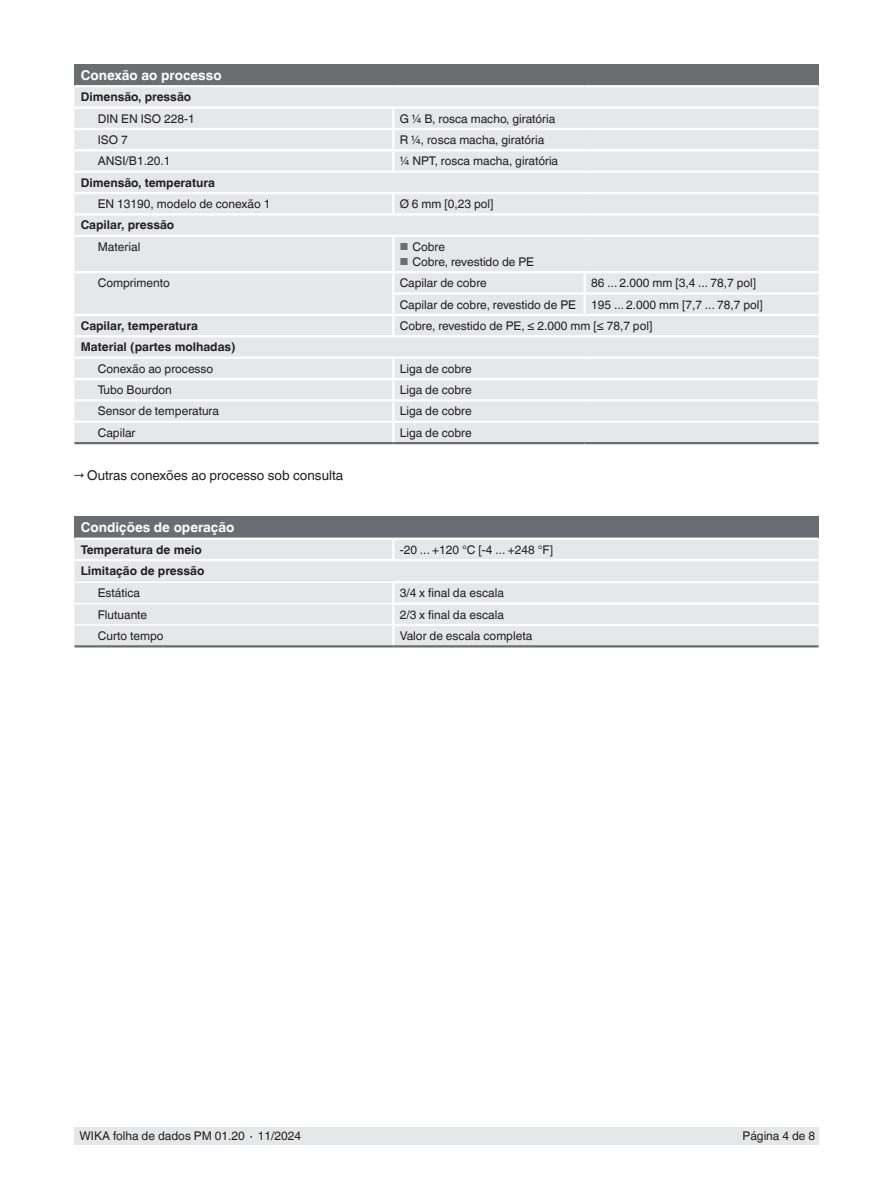
<style>
.page{position:relative;width:893px;height:1188px;background:#fff}
.page>*{position:absolute;margin:0;border:0;box-sizing:border-box;transform-origin:0 0}
.t1{font:700 13.5px "Helvetica World";color:#fff}
.t2{font:13.5px "Helvetica World";color:#231f20}
.t3{font:12px "Helvetica World";color:#231f20}
.t4{font:700 12px "Helvetica World";color:#231f20}
.s1{font-size:10.2px;color:#6c6d70}
</style>
<div class="page">
<div style="left:74px;top:1127px;width:745px;height:18px;background:#e6e7e9"></div>
<div style="left:74px;top:64px;width:745px;height:22px;background:#6c6d70"></div>
<div style="left:74px;top:87px;width:745px;height:355px;background:#e6e7e9"></div>
<hr style="left:74px;top:171px;width:319px;height:2px;background:#fff">
<hr style="left:393px;top:171px;width:192px;height:2px;background:#fff">
<hr style="left:585px;top:171px;width:234px;height:2px;background:#fff">
<hr style="left:74px;top:213px;width:319px;height:3px;background:#fff">
<hr style="left:393px;top:213px;width:192px;height:3px;background:#fff">
<hr style="left:585px;top:213px;width:234px;height:3px;background:#fff">
<hr style="left:393px;top:271px;width:192px;height:2px;background:#fff">
<hr style="left:585px;top:271px;width:234px;height:2px;background:#fff">
<hr style="left:392px;top:292px;width:193px;height:3px;background:#fff">
<hr style="left:585px;top:292px;width:234px;height:3px;background:#fff">
<hr style="left:74px;top:314px;width:319px;height:2px;background:#fff">
<hr style="left:74px;top:335px;width:319px;height:2px;background:#fff">
<hr style="left:393px;top:335px;width:192px;height:2px;background:#fff">
<hr style="left:585px;top:335px;width:234px;height:2px;background:#fff">
<hr style="left:74px;top:442px;width:319px;height:2px;background:#6c6d70">
<hr style="left:393px;top:442px;width:192px;height:2px;background:#6c6d70">
<hr style="left:585px;top:442px;width:234px;height:2px;background:#6c6d70">
<svg style="left:392px;top:109px;width:2px;height:40px"></svg>
<hr style="left:392px;top:151px;width:2px;height:20px;background:#fff">
<svg style="left:392px;top:194px;width:2px;height:19px"></svg>
<hr style="left:74px;top:85px;width:319px;height:2px;background:#fff">
<hr style="left:393px;top:85px;width:192px;height:2px;background:#fff">
<hr style="left:585px;top:85px;width:234px;height:2px;background:#fff">
<hr style="left:74px;top:106px;width:319px;height:3px;background:#fff">
<hr style="left:393px;top:106px;width:192px;height:3px;background:#fff">
<hr style="left:585px;top:106px;width:234px;height:3px;background:#fff">
<hr style="left:74px;top:128px;width:319px;height:2px;background:#fff">
<hr style="left:393px;top:128px;width:192px;height:2px;background:#fff">
<hr style="left:585px;top:128px;width:234px;height:2px;background:#fff">
<hr style="left:74px;top:149px;width:319px;height:2px;background:#fff">
<hr style="left:393px;top:149px;width:192px;height:2px;background:#fff">
<hr style="left:585px;top:149px;width:234px;height:2px;background:#fff">
<hr style="left:74px;top:192px;width:319px;height:2px;background:#fff">
<hr style="left:393px;top:192px;width:192px;height:2px;background:#fff">
<hr style="left:585px;top:192px;width:234px;height:2px;background:#fff">
<hr style="left:74px;top:235px;width:319px;height:2px;background:#fff">
<hr style="left:74px;top:271px;width:319px;height:2px;background:#fff">
<hr style="left:74px;top:399px;width:319px;height:3px;background:#fff">
<hr style="left:74px;top:421px;width:319px;height:2px;background:#fff">
<hr style="left:74px;top:378px;width:319px;height:2px;background:#fff">
<hr style="left:393px;top:378px;width:192px;height:2px;background:#fff">
<hr style="left:585px;top:378px;width:235px;height:2px;background:#fff">
<hr style="left:817px;top:380px;width:3px;height:19px;background:#fff">
<svg style="left:584px;top:273px;width:2px;height:41px"></svg>
<hr style="left:393px;top:314px;width:192px;height:2px;background:#fff">
<hr style="left:585px;top:314px;width:234px;height:2px;background:#fff">
<hr style="left:393px;top:235px;width:192px;height:2px;background:#fff">
<hr style="left:392px;top:237px;width:2px;height:34px;background:#fff">
<hr style="left:585px;top:235px;width:234px;height:2px;background:#fff">
<svg style="left:392px;top:273px;width:2px;height:62px"></svg>
<hr style="left:74px;top:357px;width:319px;height:2px;background:#fff">
<hr style="left:393px;top:357px;width:192px;height:2px;background:#fff">
<hr style="left:585px;top:357px;width:234px;height:2px;background:#fff">
<hr style="left:393px;top:399px;width:192px;height:3px;background:#fff">
<hr style="left:585px;top:399px;width:235px;height:3px;background:#fff">
<hr style="left:393px;top:421px;width:192px;height:2px;background:#fff">
<svg style="left:392px;top:359px;width:2px;height:83px"></svg>
<hr style="left:585px;top:421px;width:234px;height:2px;background:#fff">
<div style="left:74px;top:516px;width:745px;height:23px;background:#6c6d70"></div>
<div style="left:74px;top:540px;width:745px;height:105px;background:#e6e7e9"></div>
<hr style="left:74px;top:538px;width:319px;height:2px;background:#fff">
<hr style="left:393px;top:538px;width:426px;height:2px;background:#fff">
<svg style="left:392px;top:540px;width:2px;height:19px"></svg>
<hr style="left:392px;top:583px;width:2px;height:20px;background:#fff">
<hr style="left:392px;top:603px;width:427px;height:2px;background:#fff">
<hr style="left:392px;top:624px;width:427px;height:2px;background:#fff">
<svg style="left:392px;top:605px;width:2px;height:40px"></svg>
<hr style="left:74px;top:559px;width:319px;height:2px;background:#fff">
<hr style="left:393px;top:559px;width:426px;height:2px;background:#fff">
<hr style="left:392px;top:581px;width:427px;height:2px;background:#fff">
<hr style="left:74px;top:582px;width:318px;height:1px;background:#fff">
<hr style="left:74px;top:603px;width:318px;height:1px;background:#fff">
<hr style="left:74px;top:624px;width:318px;height:2px;background:#fff">
<hr style="left:74px;top:645px;width:319px;height:3px;background:#6c6d70">
<hr style="left:393px;top:645px;width:426px;height:3px;background:#6c6d70">
<p class="t1" style="left:81px;top:67px;width:142px">Conexão ao processo</p>
<p class="t4" style="left:81px;top:90px;width:112px">Dimensão, pressão</p>
<p class="t3" style="left:98px;top:111px;width:98px">DIN EN ISO 228-1</p>
<p class="t3" style="left:400px;top:111px;width:157px">G ¼ B, rosca macho, giratória</p>
<p class="t3" style="left:98px;top:133px;width:31px">ISO 7</p>
<p class="t3" style="left:400px;top:133px;width:146px">R ¼, rosca macha, giratória</p>
<p class="t3" style="left:98px;top:154px;width:74px">ANSI/B1.20.1</p>
<p class="t3" style="left:400px;top:154px;width:160px">¼ NPT, rosca macha, giratória</p>
<p class="t4" style="left:81px;top:176px;width:136px">Dimensão, temperatura</p>
<p class="t3" style="left:98px;top:197px;width:174px">EN 13190, modelo de conexão 1</p>
<p class="t3" style="left:400px;top:197px;width:95px">Ø 6 mm [0,23 pol]</p>
<p class="t4" style="left:81px;top:218px;width:95px">Capilar, pressão</p>
<p class="t3" style="left:98px;top:240px;width:44px">Material</p>
<p class="t3" style="left:400px;top:240px;width:47px"><span class="s1">■</span> Cobre</p>
<p class="t3" style="left:400px;top:255px;width:136px"><span class="s1">■</span> Cobre, revestido de PE</p>
<p class="t3" style="left:98px;top:276px;width:73px">Comprimento</p>
<p class="t3" style="left:400px;top:276px;width:89px">Capilar de cobre</p>
<p class="t3" style="left:591px;top:276px;width:167px">86 ... 2.000 mm [3,4 ... 78,7 pol]</p>
<p class="t3" style="left:400px;top:297px;width:178px">Capilar de cobre, revestido de PE</p>
<p class="t3" style="left:591px;top:297px;width:173px">195 ... 2.000 mm [7,7 ... 78,7 pol]</p>
<p class="t4" style="left:81px;top:319px;width:119px">Capilar, temperatura</p>
<p class="t3" style="left:400px;top:319px;width:254px">Cobre, revestido de PE, ≤ 2.000 mm [≤ 78,7 pol]</p>
<p class="t4" style="left:81px;top:340px;width:156px">Material (partes molhadas)</p>
<p class="t3" style="left:98px;top:362px;width:117px">Conexão ao processo</p>
<p class="t3" style="left:400px;top:362px;width:74px">Liga de cobre</p>
<p class="t3" style="left:98px;top:383px;width:76px">Tubo Bourdon</p>
<p class="t3" style="left:400px;top:383px;width:74px">Liga de cobre</p>
<p class="t3" style="left:98px;top:404px;width:123px">Sensor de temperatura</p>
<p class="t3" style="left:400px;top:404px;width:74px">Liga de cobre</p>
<p class="t3" style="left:98px;top:426px;width:39px">Capilar</p>
<p class="t3" style="left:400px;top:426px;width:74px">Liga de cobre</p>
<p class="t2" style="left:74px;top:468px;width:270px">→ Outras conexões ao processo sob consulta</p>
<p class="t1" style="left:81px;top:520px;width:155px">Condições de operação</p>
<p class="t4" style="left:81px;top:543px;width:123px">Temperatura de meio</p>
<p class="t3" style="left:400px;top:543px;width:155px">-20 ... +120 °C [-4 ... +248 °F]</p>
<p class="t4" style="left:81px;top:564px;width:125px">Limitação de pressão</p>
<p class="t3" style="left:98px;top:586px;width:44px">Estática</p>
<p class="t3" style="left:400px;top:586px;width:106px">3/4 x final da escala</p>
<p class="t3" style="left:98px;top:607px;width:51px">Flutuante</p>
<p class="t3" style="left:400px;top:607px;width:106px">2/3 x final da escala</p>
<p class="t3" style="left:98px;top:629px;width:67px">Curto tempo</p>
<p class="t3" style="left:400px;top:629px;width:134px">Valor de escala completa</p>
<p class="t3" style="left:80px;top:1129px;width:223px">WIKA folha de dados PM 01.20 ∙ 11/2024</p>
<p class="t3" style="left:743px;top:1129px;width:74px">Página 4 de 8</p>
</div>
